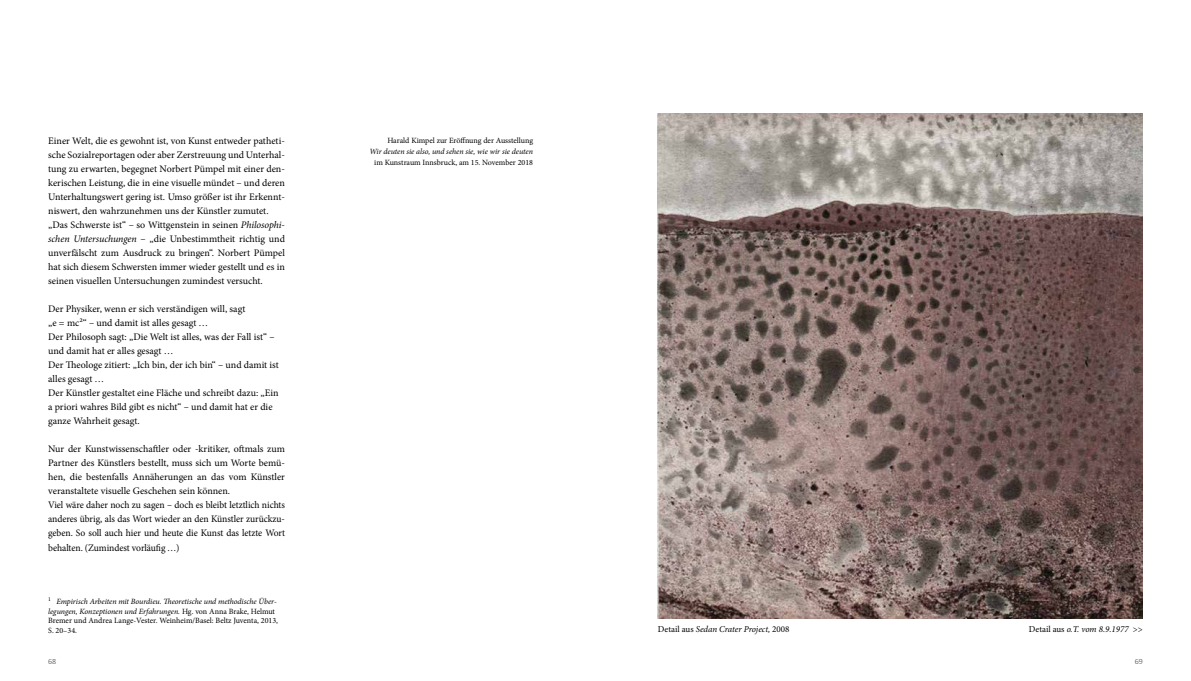
<style>
.page{position:relative;width:1191px;height:681px;background:#fff}
.page>*{position:absolute;margin:0;border:0;box-sizing:border-box;transform-origin:0 0}
.t1{font:10px/14px "Minion Pro";color:#000}
.t2{font:italic 9px "Minion Pro";letter-spacing:-.005em;color:#000}
.t3{font:italic 8px/9.6px "Minion Pro";letter-spacing:-.005em;color:#000}
.t4{font:8px "Minion Pro";color:#000}
.t5{font:300 8px "Calibri";color:#4a4a49}
.s1{font-style:italic}
.s2{font-style:normal}
</style>
<div class="page">
<img style="left:658px;top:113px;width:484px;height:505px">
<p class="t1" style="left:48px;top:134px;width:238px">Einer Welt, die es gewohnt ist, von Kunst entweder patheti&shy;sche Sozialreportagen oder aber Zerstreuung und Unterhal&shy;tung zu erwarten, begegnet Norbert Pümpel mit einer den&shy;kerischen Leistung, die in eine visuelle mündet – und deren Unterhaltungswert gering ist. Umso größer ist ihr Erkennt&shy;niswert, den wahrzunehmen uns der Künstler zumutet. „Das Schwerste ist“ – so Wittgenstein in seinen <span class="s1">Philosophi&shy;schen Untersuchungen</span> – „die Unbestimmtheit richtig und unverfälscht zum Ausdruck zu bringen“. Norbert Pümpel hat sich diesem Schwersten immer wieder gestellt und es in seinen visuellen Untersuchungen zumindest versucht.</p>
<p class="t1" style="left:48px;top:302px;width:232px">Der Physiker, wenn er sich verständigen will, sagt<br>„e = mc²“ – und damit ist alles gesagt …<br>Der Philosoph sagt: „Die Welt ist alles, was der Fall ist“ – und damit hat er alles gesagt …<br>Der Theologe zitiert: „Ich bin, der ich bin“ – und damit ist alles gesagt …<br>Der Künstler gestaltet eine Fläche und schreibt dazu: „Ein a priori wahres Bild gibt es nicht“ – und damit hat er die ganze Wahrheit gesagt.</p>
<p class="t1" style="left:48px;top:442px;width:238px">Nur der Kunstwissenschaftler oder -kritiker, oftmals zum Partner des Künstlers bestellt, muss sich um Worte bemü&shy;hen, die bestenfalls Annäherungen an das vom Künstler veranstaltete visuelle Geschehen sein können.<br>Viel wäre daher noch zu sagen – doch es bleibt letztlich nichts anderes übrig, als das Wort wieder an den Künstler zurückzu&shy;geben. So soll auch hier und heute die Kunst das letzte Wort behalten. (Zumindest vorläufig …)</p>
<p class="t3" style="left:48px;top:596px;width:231px"><sup>1</sup> Empirisch Arbeiten mit Bourdieu. Theoretische und methodische Über&shy;legungen, Konzeptionen und Erfahrungen. <span class="s2">Hg. von Anna Brake, Helmut Bremer und Andrea Lange-Vester. Weinheim/Basel: Beltz Juventa, 2013, S. 20–34.</span></p>
<p class="t4" style="left:387px;top:135px;width:147px">Harald Kimpel zur Eröffnung der Ausstellung</p>
<p class="t3" style="left:369px;top:146px;width:165px">Wir deuten sie also, und sehen sie, wie wir sie deuten</p>
<p class="t4" style="left:374px;top:157px;width:160px">im Kunstraum Innsbruck, am 15. November 2018</p>
<p class="t2" style="left:658px;top:623px;width:133px"><span class="s2">Detail aus</span> Sedan Crater Project, <span class="s2">2008</span></p>
<p class="t2" style="left:1028px;top:623px;width:115px"><span class="s2">Detail aus</span> o.T. vom 8.9.1977 <span class="s2">&gt;&gt;</span></p>
<p class="t5" style="left:48px;top:656px;width:10px">68</p>
<p class="t5" style="left:1134px;top:656px;width:10px">69</p>
</div>
